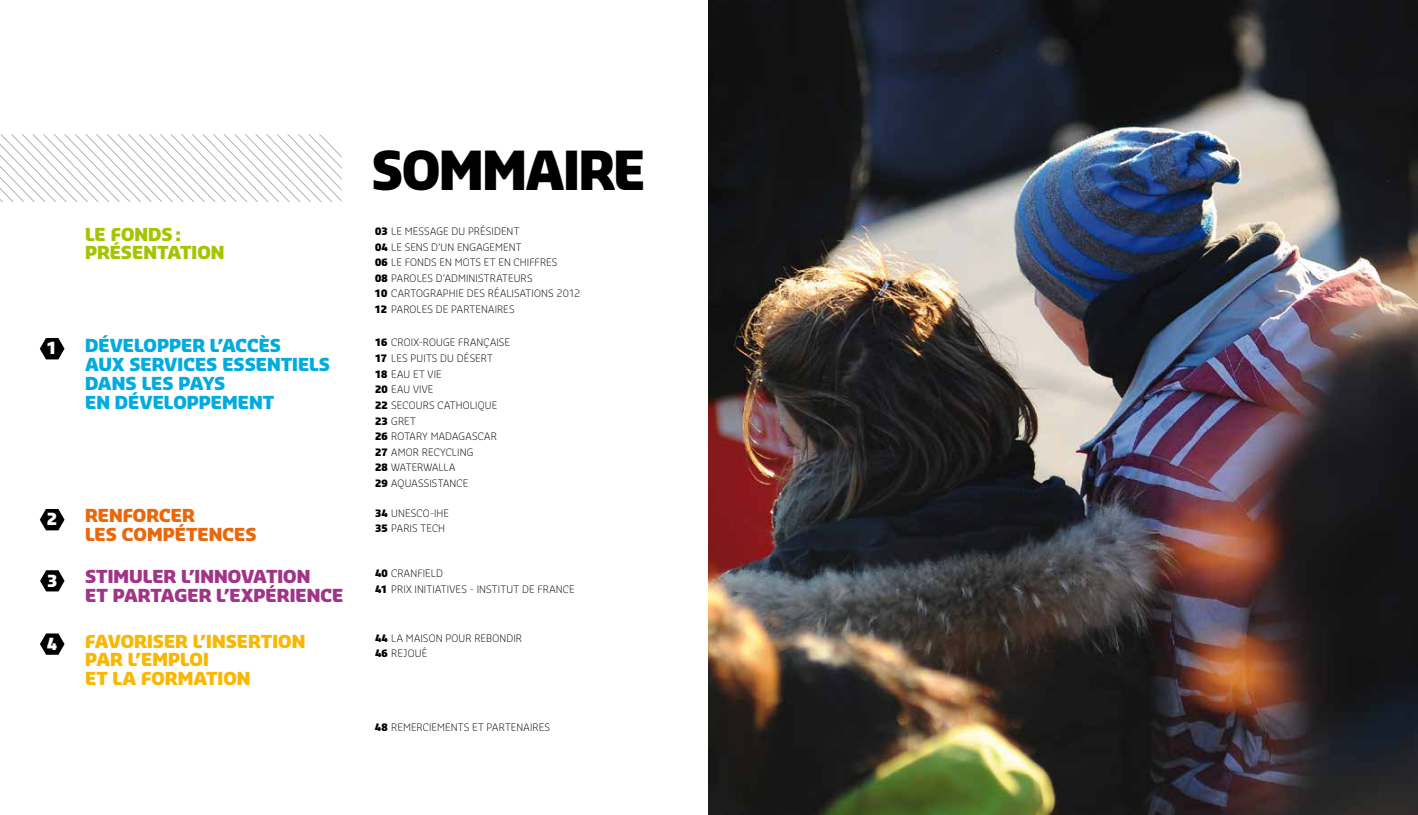
<style>
.page{position:relative;width:1418px;height:815px;background:#fff}
.page>*{position:absolute;margin:0;border:0;box-sizing:border-box;transform-origin:0 0}
.t1{font:900 52.5px "Sansa";color:#000;scale:.95 1}
.t2{font:900 17.5px/18.8px "Sansa";letter-spacing:-.005em;color:#00abdd}
.t3{font:900 17.5px/18.8px "Sansa";color:#fab700;text-align:right}
.t4{font:900 17.5px/18.8px "Sansa";color:#a03488}
.t5{font:900 17.5px/18.8px "Sansa";letter-spacing:-.005em;color:#ea670c}
.t6{font:900 17.5px/18.8px "Sansa";color:#a4c400}
.t7{font:900 16.38px "Sansa";color:#fff}
.t8{font:300 10px/15.6px "Sansa";letter-spacing:.015em;color:#000}
.s1{font-weight:900}
</style>
<div class="page">
<img style="left:709px;top:0;width:708px;height:815px">
<svg style="left:0;top:134px;width:341px;height:68px"></svg>
<svg style="left:40px;top:509px;width:25px;height:21px"></svg>
<svg style="left:40px;top:338px;width:25px;height:21px"></svg>
<svg style="left:40px;top:570px;width:25px;height:21px"></svg>
<svg style="left:40px;top:633px;width:25px;height:22px"></svg>
<h1 class="t1" style="left:371px;top:137px;width:37px">SOMMAIRE</h1>
<h2 class="t6" style="left:85px;top:224px;width:97px">LE FONDS :<br>PRÉSE</h2>
<h2 class="t6" style="left:143px;top:243px;width:26px">NTATIO</h2>
<h2 class="t6" style="left:211px;top:243px;width:15px">N</h2>
<p class="t8" style="left:375px;top:223px;width:123px;text-indent:76px">DU PRÉSIDENT<br><span class="s1">04</span> LE SENS D’UN ENGAGE</p>
<p class="t8" style="left:375px;top:223px;width:62px"><span class="s1">03</span> LE MESSAGE</p>
<p class="t8" style="left:495px;top:238px;width:15px">MENT</p>
<p class="t8" style="left:375px;top:254px;width:43px"><span class="s1">06</span> LE FOND</p>
<p class="t8" style="left:431px;top:254px;width:128px">S EN MOTS ET EN CHI FFRES</p>
<p class="t8" style="left:375px;top:270px;width:30px"><span class="s1">08</span> PARO</p>
<p class="t8" style="left:416px;top:270px;width:75px">LES D’AD MINISTRATEUR</p>
<p class="t8" style="left:527px;top:270px;width:7px">S</p>
<p class="t8" style="left:375px;top:285px;width:31px"><span class="s1">10</span> CARTOGRA</p>
<p class="t8" style="left:443px;top:285px;width:52px">PHIE DES RÉA</p>
<p class="t8" style="left:506px;top:285px;width:20px">LISATION</p>
<p class="t8" style="left:548px;top:285px;width:34px">S 2012</p>
<p class="t8" style="left:375px;top:301px;width:30px"><span class="s1">12</span> PARO</p>
<p class="t8" style="left:416px;top:301px;width:47px">LES DE PARTENAIRE</p>
<p class="t8" style="left:509px;top:301px;width:7px">S</p>
<h3 class="t7" style="left:47px;top:338px;width:12px">1</h3>
<h2 class="t2" style="left:85px;top:336px;width:247px">DÉVELOPPER L’ACCÈS<br>AUX SERVICES ESSENTIELS<br>DANS LES PAYS<br>EN DÉVELOPPEMENT</h2>
<p class="t8" style="left:375px;top:334px;width:135px"><span class="s1">16</span> CROIX-ROUGE FRANÇAISE<br><span class="s1">17</span> LES PUITS DU DÉSERT<br><span class="s1">18</span> EAU ET VIE<br><span class="s1">20</span> EAU VIVE<br><span class="s1">22</span> SECOUR</p>
<p class="t8" style="left:429px;top:397px;width:63px">S CATHOLIQUE</p>
<p class="t8" style="left:375px;top:413px;width:24px"><span class="s1">23</span> GRET<br><span class="s1">26</span> ROTAR</p>
<p class="t8" style="left:422px;top:428px;width:25px">Y MADAGA</p>
<p class="t8" style="left:472px;top:428px;width:20px">SCAR</p>
<p class="t8" style="left:375px;top:444px;width:88px"><span class="s1">27</span> AMOR RECYCLING<br><span class="s1">28</span> WATER</p>
<p class="t8" style="left:375px;top:459px;width:81px;text-indent:49px">WALLA<br><span class="s1">29</span> AQUASSI STAN</p>
<p class="t8" style="left:456px;top:475px;width:12px">CE</p>
<h3 class="t7" style="left:47px;top:509px;width:12px">2</h3>
<h2 class="t5" style="left:85px;top:506px;width:111px">RENFORCER<br>LES</h2>
<h2 class="t5" style="left:122px;top:525px;width:14px">COMPÉTE</h2>
<h2 class="t5" style="left:209px;top:525px;width:26px">NCES</h2>
<p class="t8" style="left:375px;top:505px;width:74px;text-align:right">SCO-I HE<br><span class="s1">35</span> PARIS TECH</p>
<p class="t8" style="left:375px;top:505px;width:24px"><span class="s1">34</span> UNE</p>
<h3 class="t7" style="left:47px;top:570px;width:12px">3</h3>
<h2 class="t4" style="left:85px;top:567px;width:260px;text-indent:96px">L’INNOVATION<br>ET PARTAGER L’EXPÉRIENCE</h2>
<p class="t8" style="left:375px;top:565px;width:30px"><span class="s1">40</span> CRAN</p>
<p class="t8" style="left:417px;top:565px;width:25px">FIELD</p>
<h2 class="t4" style="left:85px;top:567px;width:12px">STIM</h2>
<h2 class="t4" style="left:129px;top:567px;width:26px">ULER</h2>
<p class="t8" style="left:375px;top:581px;width:28px"><span class="s1">41</span> PRIX</p>
<p class="t8" style="left:414px;top:581px;width:6px">INITIATI</p>
<p class="t8" style="left:449px;top:581px;width:49px">VES - INSTITUT</p>
<p class="t8" style="left:522px;top:581px;width:28px">DE FRAN</p>
<p class="t8" style="left:563px;top:581px;width:12px">CE</p>
<h3 class="t7" style="left:47px;top:633px;width:12px">4</h3>
<h2 class="t3" style="left:85px;top:631px;width:48px">FAVORISER</h2>
<h2 class="t3" style="left:193px;top:631px;width:45px">L’INSERTIO</h2>
<h2 class="t3" style="left:292px;top:631px;width:15px">N</h2>
<h2 class="t3" style="left:85px;top:650px;width:14px">PAR</h2>
<h2 class="t3" style="left:85px;top:650px;width:69px">L’EMPLOI<br>ETLAFORMATIO</h2>
<h2 class="t3" style="left:237px;top:668px;width:15px">N</h2>
<p class="t8" style="left:375px;top:630px;width:84px"><span class="s1">44</span> LA MAISON POUR</p>
<p class="t8" style="left:474px;top:630px;width:25px">REBONDIR</p>
<p class="t8" style="left:375px;top:645px;width:40px"><span class="s1">46</span> REJOUÉ</p>
<p class="t8" style="left:375px;top:719px;width:77px"><span class="s1">48</span> REMERCIEMENT</p>
<p class="t8" style="left:464px;top:719px;width:36px">S ET PARTENAIRE</p>
<p class="t8" style="left:544px;top:719px;width:7px">S</p>
</div>
